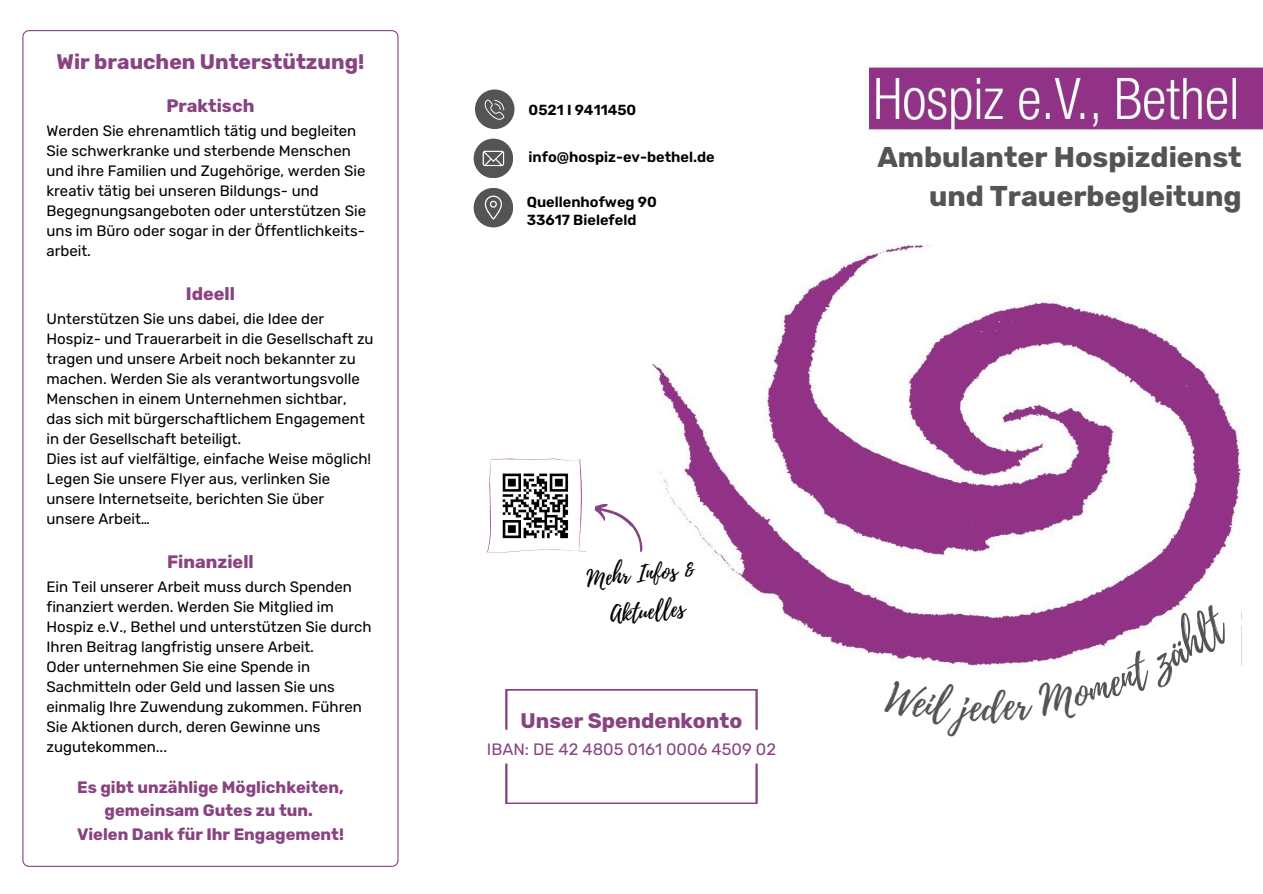
<style>
.page{position:relative;width:1263px;height:894px;background:#fff}
.page>*{position:absolute;margin:0;border:0;box-sizing:border-box;transform-origin:0 0}
.t1{font:40.5px "Playlist Script";color:#545454}
.t2{font:700 28.5px/39.3px "Rubik";color:#545454;text-align:right}
.t3{font:22.5px "Playlist Script";color:#000}
.t4{font:700 21px "Rubik";color:#884380}
.t5{font:700 18px "Rubik";color:#884380}
.t6{font:700 16.5px/23px "Rubik";color:#884380;text-align:center}
.t7{font:16.5px "Rubik";color:#884380}
.t8{font:15px/20px "Rubik";color:#000}
.t9{font:600 14.55px "Rubik";color:#000}
</style>
<div class="page">
<img style="left:653px;top:244px;width:588px;height:423px">
<img style="left:868px;top:67px;width:395px;height:63px">
<div style="left:474px;top:188px;width:39px;height:39px;background:#545454;border-radius:50%"></div>
<svg style="left:485px;top:195px;width:17px;height:24px"></svg>
<div style="left:475px;top:89px;width:39px;height:40px;background:#545454;border-radius:50%"></div>
<svg style="left:484px;top:99px;width:21px;height:21px"></svg>
<div style="left:474px;top:139px;width:39px;height:39px;background:#545454;border-radius:50%"></div>
<svg style="left:483px;top:151px;width:21px;height:15px"></svg>
<svg style="left:505px;top:689px;width:253px;height:40px"></svg>
<svg style="left:505px;top:763px;width:253px;height:40px"></svg>
<svg style="left:22px;top:30px;width:376px;height:836px"></svg>
<svg style="left:487px;top:458px;width:156px;height:94px"></svg>
<svg style="left:981px;top:603px;width:254px;height:64px"></svg>
<p class="t4" style="left:57px;top:49px;width:309px">Wir brauchen Unterstützung!</p>
<p class="t5" style="left:166px;top:95px;width:89px">Praktisch</p>
<p class="t8" style="left:47px;top:121px;width:321px">Werden Sie ehrenamtlich tätig und begleiten Sie schwerkranke und sterbende Menschen und ihre Familien und Zugehörige, werden Sie kreativ tätig bei unseren Bildungs- und Begegnungsangeboten oder unterstützen Sie uns im Büro oder sogar in der Öffentlichkeits&shy;arbeit.</p>
<p class="t5" style="left:186px;top:283px;width:51px">Ideell</p>
<p class="t8" style="left:47px;top:309px;width:329px">Unterstützen Sie uns dabei, die Idee der Hospiz- und Trauerarbeit in die Gesellschaft zu tragen und unsere Arbeit noch bekannter zu machen. Werden Sie als verantwortungsvolle Menschen in einem Unternehmen sichtbar, das sich mit bürgerschaftlichem Engagement in der Gesellschaft beteiligt.<br>Dies ist auf vielfältige, einfache Weise möglich!<br>Legen Sie unsere Flyer aus, verlinken Sie unsere Internetseite, berichten Sie über unsere Arbeit…</p>
<p class="t5" style="left:167px;top:551px;width:88px">Finanziell</p>
<p class="t8" style="left:47px;top:577px;width:326px">Ein Teil unserer Arbeit muss durch Spenden finanziert werden. Werden Sie Mitglied im Hospiz e.V., Bethel und unterstützen Sie durch Ihren Beitrag langfristig unsere Arbeit.<br>Oder unternehmen Sie eine Spende in Sachmitteln oder Geld und lassen Sie uns einmalig Ihre Zuwendung zukommen. Führen Sie Aktionen durch, deren Gewinne uns zugutekommen...</p>
<p class="t6" style="left:77px;top:776px;width:268px">Es gibt unzählige Möglichkeiten, gemeinsam Gutes zu tun.<br>Vielen Dank für Ihr Engagement!</p>
<h6 class="t9" style="left:529px;top:101px;width:109px">0521 I 9411450</h6>
<h6 class="t9" style="left:529px;top:149px;width:188px">info@hospiz-ev-bethel.de</h6>
<h5 class="t2" style="left:877px;top:137px;width:366px">Ambulanter Hospizdienst und Trauerbegleitung</h5>
<h3 class="t9" style="left:527px;top:193px;width:132px">Quellenhofweg 90</h3>
<h6 class="t9" style="left:527px;top:211px;width:111px">33617 Bielefeld</h6>
<p class="t3" style="left:586px;top:562px;width:109px;rotate:-5deg">Mehr Infos &amp;</p>
<p class="t3" style="left:609px;top:598px;width:77px;rotate:-5deg">Aktuelles</p>
<p class="t4" style="left:521px;top:708px;width:223px">Unser Spendenkonto</p>
<p class="t7" style="left:487px;top:739px;width:291px">IBAN: DE 42 4805 0161 0006 4509 02</p>
<h4 class="t1" style="left:970px;top:677px;width:14px">e</h4>
</div>
